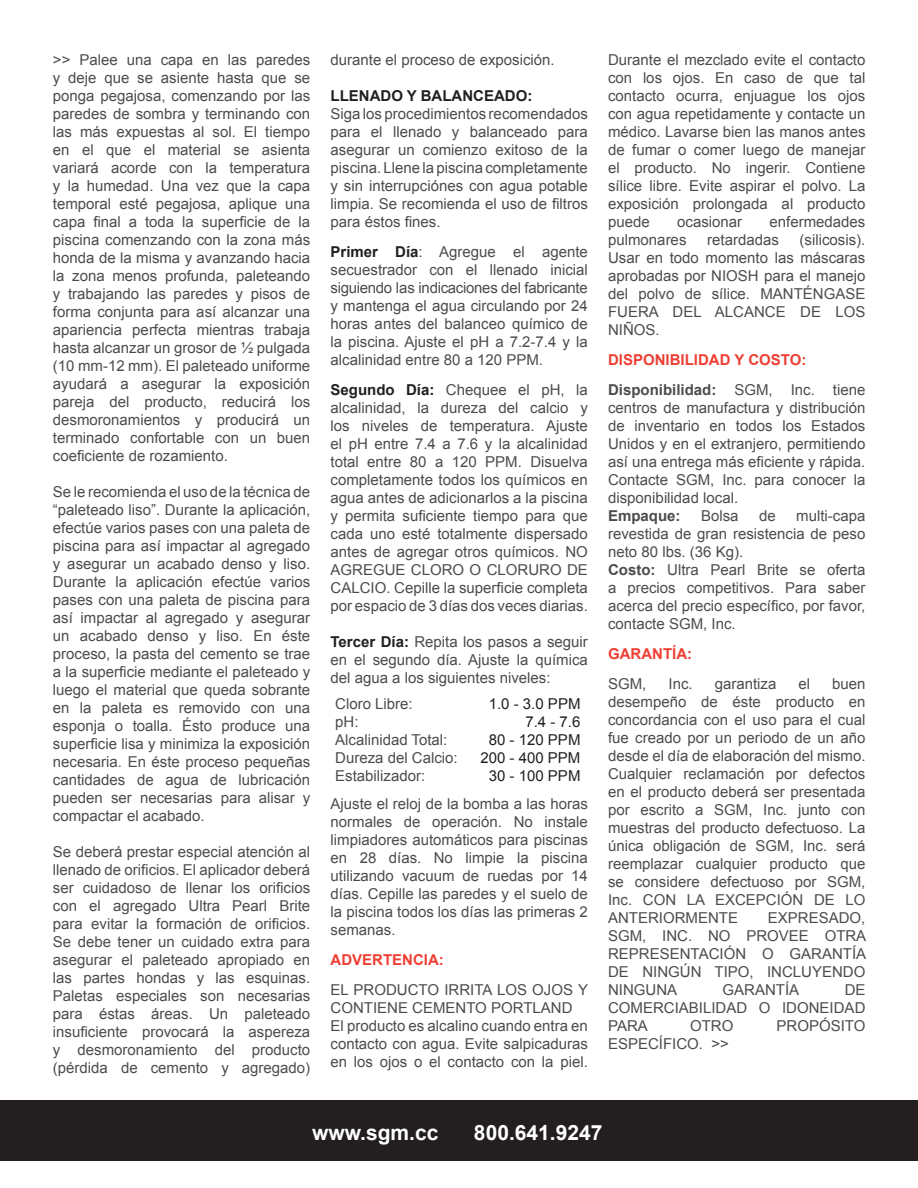
<style>
.page{position:relative;width:918px;height:1188px;background:#fff}
.page>*{position:absolute;margin:0;border:0;box-sizing:border-box;transform-origin:0 0}
.t1{font:700 21px "Arial";color:#fff}
.t2{font:15px/18px "Arial";color:#4b4c4d;text-align:justify}
.t3{font:15px "Arial";color:#231f20}
.t4{font:700 15px "Arial";color:#ee3f34}
.t5{font:700 15px "Arial";color:#231f20}
.t6{font:700 15px "Arial";color:#4b4c4d}
.s1{font-weight:700;color:#231f20}
.s2{font-weight:700}
</style>
<div class="page">
<div style="left:0;top:1107px;width:918px;height:54px;background:#231f20"></div>
<div style="left:0;top:1100px;width:918px;height:53px;background:#231f20"></div>
<p class="t2" style="left:53px;top:51px;width:259px">&gt;&gt; Palee una capa en las paredes y deje que se asiente hasta que se ponga pegajosa, comenzando por las paredes de sombra y terminando con las más expuestas al sol. El tiempo en el que el material se asienta variará acorde con la temperatura y la humedad. Una vez que la capa temporal esté pegajosa, aplique una capa final a toda la superficie de la piscina comenzando con la zona más honda de la misma y avanzando hacia la zona menos profunda, paleteando y trabajando las paredes y pisos de forma conjunta para así alcanzar una apariencia perfecta mientras trabaja hasta alcanzar un grosor de ½ pulgada (10 mm-12 mm). El paleteado uniforme ayudará a asegurar la exposición pareja del producto, reducirá los desmoronamientos y producirá un terminado confortable con un buen coeficiente de rozamiento.</p>
<p class="t2" style="left:53px;top:483px;width:259px">Se le recomienda el uso de la técnica de “paleteado liso”. Durante la aplicación, efectúe varios pases con una paleta de piscina para así impactar al agregado y asegurar un acabado denso y liso.<br>Durante la aplicación efectúe varios pases con una paleta de piscina para así impactar al agregado y asegurar un acabado denso y liso. En éste proceso, la pasta del cemento se trae a la superficie mediante el paleteado y luego el material que queda sobrante en la paleta es removido con una esponja o toalla. Ésto produce una superficie lisa y minimiza la exposición necesaria. En éste proceso pequeñas cantidades de agua de lubricación pueden ser necesarias para alisar y compactar el acabado.</p>
<p class="t2" style="left:53px;top:843px;width:259px">Se deberá prestar especial atención al llenado de orificios. El aplicador deberá ser cuidadoso de llenar los orificios con el agregado Ultra Pearl Brite para evitar la formación de orificios.<br>Se debe tener un cuidado extra para asegurar el paleteado apropiado en las partes hondas y las esquinas.<br>Paletas especiales son necesarias para éstas áreas. Un paleteado insuficiente provocará la aspereza y desmoronamiento del producto (pérdida de cemento y agregado)</p>
<p class="t2" style="left:331px;top:51px;width:226px">durante el proceso de exposición.</p>
<p class="t5" style="left:331px;top:86px;width:203px">LLENADO Y BALANCEADO:</p>
<p class="t2" style="left:331px;top:105px;width:259px">Siga los procedimientos recomendados para el llenado y balanceado para asegurar un comienzo exitoso de la piscina. Llene la piscina completamente y sin interrupciónes con agua potable limpia. Se recomienda el uso de filtros para éstos fines.</p>
<p class="t2" style="left:331px;top:243px;width:259px"><span class="s1">Primer Día</span>: Agregue el agente secuestrador con el llenado inicial siguiendo las indicaciones del fabricante y mantenga el agua circulando por 24 horas antes del balanceo químico de la piscina. Ajuste el pH a 7.2-7.4 y la alcalinidad entre 80 a 120 PPM.</p>
<p class="t2" style="left:331px;top:381px;width:259px"><span class="s1">Segundo Día:</span> Chequee el pH, la alcalinidad, la dureza del calcio y los niveles de temperatura. Ajuste el pH entre 7.4 a 7.6 y la alcalinidad total entre 80 a 120 PPM. Disuelva completamente todos los químicos en agua antes de adicionarlos a la piscina y permita suficiente tiempo para que cada uno esté totalmente dispersado antes de agregar otros químicos. NO AGREGUE CLORO O CLORURO DE CALCIO. Cepille la superficie completa por espacio de 3 días dos veces diarias.</p>
<p class="t2" style="left:331px;top:633px;width:259px"><span class="s1">Tercer Día:</span> Repita los pasos a seguir en el segundo día. Ajuste la química del agua a los siguientes niveles:</p>
<p class="t2" style="left:335px;top:695px;width:79px">Cloro Libre:</p>
<p class="t2" style="left:335px;top:713px;width:124px;text-align:left">pH:<br>Alcalinidad Total:<br>Dureza del Calcio:<br>Estabilizador:</p>
<p class="t3" style="left:489px;top:694px;width:93px">1.0 - 3.0 PPM</p>
<p class="t3" style="left:525px;top:712px;width:57px">7.4 - 7.6</p>
<p class="t3" style="left:489px;top:730px;width:93px">80 - 120 PPM</p>
<p class="t3" style="left:480px;top:748px;width:102px">200 - 400 PPM</p>
<p class="t3" style="left:489px;top:766px;width:93px">30 - 100 PPM</p>
<p class="t2" style="left:331px;top:795px;width:259px">Ajuste el reloj de la bomba a las horas normales de operación. No instale limpiadores automáticos para piscinas en 28 días. No limpie la piscina utilizando vacuum de ruedas por 14 días. Cepille las paredes y el suelo de la piscina todos los días las primeras 2 semanas.</p>
<p class="t4" style="left:331px;top:950px;width:115px">ADVERTENCIA:</p>
<p class="t2" style="left:331px;top:981px;width:259px">EL PRODUCTO IRRITA LOS OJOS Y<br>CONTIENE CEMENTO PORTLAND</p>
<p class="t2" style="left:331px;top:1017px;width:259px">El producto es alcalino cuando entra en contacto con agua. Evite salpicaduras en los ojos o el contacto con la piel.</p>
<p class="t2" style="left:608px;top:51px;width:259px">Durante el mezclado evite el contacto con los ojos. En caso de que tal contacto ocurra, enjuague los ojos con agua repetidamente y contacte un médico. Lavarse bien las manos antes de fumar o comer luego de manejar el producto. No ingerir. Contiene sílice libre. Evite aspirar el polvo. La exposición prolongada al producto puede</p>
<p class="t2" style="left:677px;top:213px;width:67px">ocasionar</p>
<p class="t2" style="left:770px;top:213px;width:97px">enfermedades</p>
<p class="t2" style="left:608px;top:231px;width:80px">pulmonares</p>
<p class="t2" style="left:707px;top:231px;width:73px">retardadas</p>
<p class="t2" style="left:608px;top:231px;width:259px;text-indent:192px">(silicosis).<br>Usar en todo momento las máscaras aprobadas por NIOSH para el manejo del polvo de sílice. MANTÉNGASE FUERA DEL ALCANCE DE LOS NIÑOS.</p>
<p class="t4" style="left:608px;top:350px;width:200px">DISPONIBILIDAD Y COSTO:</p>
<p class="t2" style="left:608px;top:381px;width:259px"><span class="s2">Disponibilidad:</span> SGM, Inc. tiene centros de manufactura y distribución de inventario en todos los Estados Unidos y en el extranjero, permitiendo así una entrega más eficiente y rápida.<br>Contacte SGM, Inc. para conocer la disponibilidad local.</p>
<p class="t6" style="left:608px;top:506px;width:74px">Empaque:</p>
<p class="t2" style="left:701px;top:507px;width:39px">Bolsa</p>
<p class="t2" style="left:759px;top:507px;width:18px">de</p>
<p class="t2" style="left:608px;top:507px;width:259px;text-indent:188px">multi-capa revestida de gran resistencia de peso neto 80 lbs. (36 Kg).</p>
<p class="t2" style="left:608px;top:561px;width:259px"><span class="s2">Costo:</span> Ultra Pearl Brite se oferta a precios competitivos. Para saber acerca del precio específico, por favor, contacte SGM, Inc.</p>
<p class="t4" style="left:608px;top:644px;width:86px">GARANTÍA:</p>
<p class="t2" style="left:608px;top:675px;width:40px">SGM,</p>
<p class="t2" style="left:669px;top:675px;width:26px">Inc.</p>
<p class="t2" style="left:715px;top:675px;width:63px">garantiza</p>
<p class="t2" style="left:798px;top:675px;width:13px">el</p>
<p class="t2" style="left:608px;top:675px;width:259px;text-indent:224px">buen desempeño de éste producto en concordancia con el uso para el cual fue creado por un periodo de un año desde el día de elaboración del mismo.<br>Cualquier reclamación por defectos en el producto deberá ser presentada por escrito a SGM, Inc. junto con muestras del producto defectuoso. La única obligación de SGM, Inc. será reemplazar cualquier producto que se considere defectuoso por SGM, Inc. CON LA EXCEPCIÓN DE LO ANTERIORMENTE</p>
<p class="t2" style="left:608px;top:909px;width:260px;text-indent:160px">EXPRESADO, SGM, INC. NO PROVEE OTRA REPRESENTACIÓN O GARANTÍA DE NINGÚN TIPO, INCLUYENDO NINGUNA</p>
<p class="t2" style="left:723px;top:981px;width:78px">GARANTÍA</p>
<p class="t2" style="left:608px;top:981px;width:259px;text-indent:237px">DE COMERCIABILIDAD O IDONEIDAD PARA</p>
<p class="t2" style="left:690px;top:1017px;width:45px">OTRO</p>
<p class="t2" style="left:777px;top:1017px;width:90px">PROPÓSITO</p>
<p class="t2" style="left:608px;top:1035px;width:122px">ESPECÍFICO. &gt;&gt;</p>
<p class="t1" style="left:312px;top:1119px;width:128px">www.sgm.cc</p>
<p class="t1" style="left:474px;top:1119px;width:130px">800.641.9247</p>
</div>
